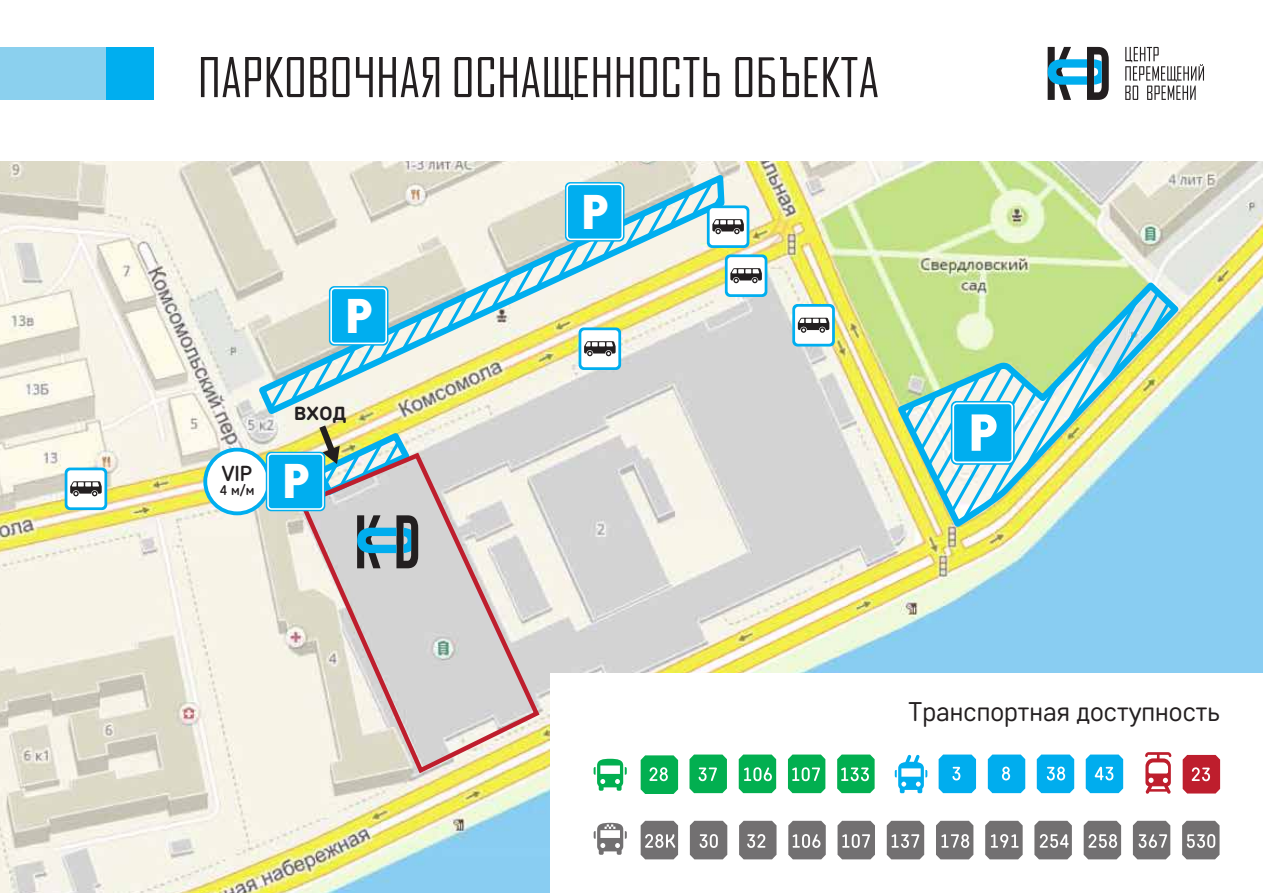
<style>
.page{position:relative;width:1263px;height:893px;background:#fff}
.page>*{position:absolute;margin:0;border:0;box-sizing:border-box;transform-origin:0 0}
.t1{font:52.5px "Agency FB Cyrillic";color:#231f20}
.t2{font:51.9px "PORT118";color:#fff}
.t3{font:48.45px "PORT118";color:#fff}
.t4{font:27px "Core Sans DS35";color:#231f20}
.t5{font:500 26.55px "Core Sans DS45";color:#231f20}
.t6{font:500 21.75px "Core Sans DS45";color:#231f20}
.t7{font:500 14.1px "Core Sans DS45";color:#231f20}
</style>
<div class="page">
<svg style="left:1125px;top:47px;width:79px;height:53px"></svg>
<svg style="left:1048px;top:47px;width:61px;height:53px"></svg>
<div style="left:0;top:47px;width:154px;height:53px;background:#00aeef"></div>
<div style="left:0;top:47px;width:105px;height:53px;background:#8bd0ee"></div>
<img style="left:0;top:162px;width:1263px;height:731px">
<svg style="left:254px;top:169px;width:474px;height:250px;background:#e5e3d3"></svg>
<img style="left:893px;top:277px;width:288px;height:274px">
<img style="left:901px;top:286px;width:274px;height:238px">
<img style="left:311px;top:418px;width:104px;height:32px">
<div style="left:951px;top:401px;width:64px;height:64px;background:#00aeef;border-radius:6px"></div>
<div style="left:952px;top:403px;width:61px;height:60px;border:2px solid #fff;border-radius:4px"></div>
<div style="left:65px;top:468px;width:42px;height:42px;background:linear-gradient(to right,#00adef,#05b0ef);border-radius:5px"></div>
<div style="left:67px;top:470px;width:37px;height:37px;background:#fff;border-radius:3px"></div>
<svg style="left:70px;top:481px;width:32px;height:15px"></svg>
<div style="left:725px;top:254px;width:42px;height:43px;background:#00aeef;border-radius:5px"></div>
<div style="left:728px;top:257px;width:37px;height:37px;background:#fff;border-radius:3px"></div>
<svg style="left:262px;top:178px;width:500px;height:232px;background:#caded3"></svg>
<svg style="left:792px;top:304px;width:43px;height:42px"></svg>
<div style="left:795px;top:307px;width:37px;height:37px;background:#fff;border-radius:3px"></div>
<svg style="left:798px;top:318px;width:31px;height:15px"></svg>
<svg style="left:297px;top:450px;width:245px;height:326px;background:#d8d1cb"></svg>
<div style="left:550px;top:673px;width:713px;height:220px;background:#fff"></div>
<svg style="left:357px;top:515px;width:61px;height:53px;background:#568192"></svg>
<div style="left:205px;top:450px;width:64px;height:63px;background:#fff;border-radius:50%"></div>
<div style="left:203px;top:448px;width:68px;height:67px;border:4px solid #00aeef;border-radius:50%"></div>
<div style="left:266px;top:452px;width:59px;height:59px;background:#00aeef;border-radius:5px"></div>
<div style="left:267px;top:453px;width:57px;height:57px;border:2px solid #fff;border-radius:4px"></div>
<svg style="left:1145px;top:752px;width:26px;height:42px"></svg>
<svg style="left:1183px;top:755px;width:37px;height:38px"></svg>
<svg style="left:895px;top:755px;width:32px;height:38px"></svg>
<svg style="left:938px;top:754px;width:38px;height:39px"></svg>
<svg style="left:988px;top:754px;width:37px;height:39px"></svg>
<svg style="left:1037px;top:754px;width:37px;height:39px"></svg>
<svg style="left:1086px;top:754px;width:37px;height:39px"></svg>
<svg style="left:594px;top:759px;width:33px;height:32px"></svg>
<svg style="left:641px;top:755px;width:37px;height:39px"></svg>
<svg style="left:689px;top:754px;width:38px;height:39px"></svg>
<svg style="left:739px;top:754px;width:37px;height:39px"></svg>
<svg style="left:788px;top:754px;width:37px;height:39px"></svg>
<svg style="left:837px;top:754px;width:38px;height:39px"></svg>
<svg style="left:641px;top:821px;width:37px;height:38px"></svg>
<svg style="left:690px;top:821px;width:37px;height:38px"></svg>
<svg style="left:739px;top:821px;width:37px;height:38px"></svg>
<svg style="left:788px;top:821px;width:38px;height:38px"></svg>
<svg style="left:837px;top:821px;width:38px;height:38px"></svg>
<svg style="left:887px;top:821px;width:37px;height:38px"></svg>
<svg style="left:936px;top:821px;width:37px;height:38px"></svg>
<svg style="left:985px;top:821px;width:38px;height:38px"></svg>
<svg style="left:1034px;top:821px;width:38px;height:38px"></svg>
<svg style="left:1084px;top:821px;width:37px;height:38px"></svg>
<svg style="left:1133px;top:821px;width:37px;height:38px"></svg>
<svg style="left:1182px;top:821px;width:37px;height:38px"></svg>
<svg style="left:594px;top:823px;width:33px;height:32px"></svg>
<p class="t1" style="left:198px;top:45px;width:683px">ПАРКОВОЧНАЯ ОСНАЩЕННОСТЬ ОБЪЕКТА</p>
<p class="t6" style="left:222px;top:459px;width:32px">VIP</p>
<p class="t7" style="left:220px;top:481px;width:36px">4 м/м</p>
<p class="t3" style="left:346px;top:294px;width:30px">P</p>
<p class="t5" style="left:294px;top:394px;width:54px">вход</p>
<p class="t3" style="left:283px;top:460px;width:30px">P</p>
<p class="t3" style="left:582px;top:190px;width:30px">P</p>
<p class="t2" style="left:969px;top:410px;width:32px">P</p>
<p class="t4" style="left:908px;top:694px;width:313px">Транспортная доступность</p>
</div>
